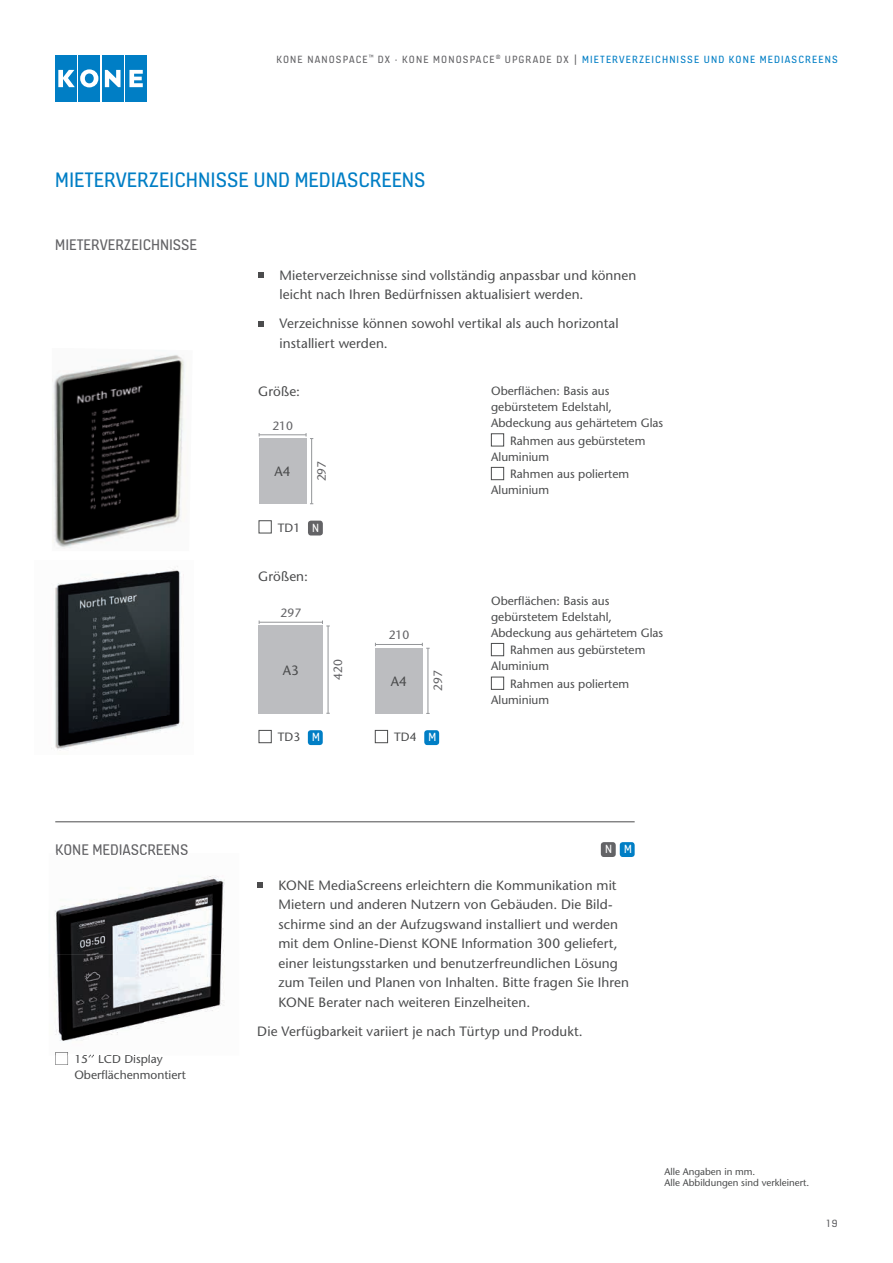
<style>
.page{position:relative;width:893px;height:1263px;background:#fff}
.page>*{position:absolute;margin:0;border:0;box-sizing:border-box;transform-origin:0 0}
.t1{font:22.5px "KONE Information";color:#007ec5}
.t2{font:16.5px "KONE Information";color:#636366}
.t3{font:500 13.5px/19.5px "Stone Sans Std";letter-spacing:.01em;color:#4b4c4d}
.t4{font:12.75px "KONE Information";color:#fff}
.t5{font:500 12px/15.8px "Stone Sans Std";color:#4b4c4d}
.t6{font:500 12px "Stone Sans Std";color:#636366}
.t7{font:11.25px "KONE Information";letter-spacing:.1em;color:#636366}
.t8{font:500 9.75px "Stone Sans Std";color:#4b4c4d}
.s1{color:#007ec5}
.s2{font-family:"KONE Information";font-weight:400;font-size:12.75px;color:#fff}
</style>
<div class="page">
<img style="left:52px;top:354px;width:133px;height:195px">
<img style="left:55px;top:875px;width:170px;height:180px">
<svg style="left:55px;top:1052px;width:13px;height:13px"></svg>
<img style="left:75px;top:1055px;width:75px;height:1px">
<img style="left:56px;top:853px;width:132px;height:2px">
<svg style="left:257px;top:882px;width:6px;height:6px"></svg>
<hr style="left:55px;top:821px;width:580px;height:1px;background:#4b4c4d">
<div style="left:259px;top:520px;width:12px;height:13px;border:1px solid #4b4c4d"></div>
<div style="left:259px;top:438px;width:47px;height:66px;background:#bcbdc0"></div>
<hr style="left:259px;top:434px;width:47px;height:1px;background:#939598">
<hr style="left:311px;top:439px;width:1px;height:65px;background:#939598">
<div style="left:491px;top:433px;width:13px;height:13px;border:1px solid #4b4c4d"></div>
<div style="left:491px;top:467px;width:13px;height:13px;border:1px solid #4b4c4d"></div>
<div style="left:308px;top:730px;width:15px;height:15px;background:#007ec5;border-radius:3px"></div>
<div style="left:259px;top:730px;width:12px;height:13px;border:1px solid #4b4c4d"></div>
<div style="left:259px;top:626px;width:64px;height:88px;background:#bcbdc0"></div>
<hr style="left:259px;top:622px;width:63px;height:1px;background:#939598">
<hr style="left:328px;top:626px;width:1px;height:87px;background:#939598">
<svg style="left:322px;top:620px;width:8px;height:7px"></svg>
<div style="left:424px;top:730px;width:15px;height:15px;background:#007ec5;border-radius:3px"></div>
<div style="left:375px;top:730px;width:13px;height:13px;border:1px solid #4b4c4d"></div>
<div style="left:375px;top:648px;width:48px;height:66px;background:#bcbdc0"></div>
<hr style="left:375px;top:644px;width:47px;height:1px;background:#939598">
<hr style="left:428px;top:648px;width:1px;height:65px;background:#939598">
<svg style="left:422px;top:643px;width:8px;height:6px"></svg>
<div style="left:491px;top:643px;width:13px;height:13px;border:1px solid #4b4c4d"></div>
<div style="left:491px;top:677px;width:13px;height:13px;border:1px solid #4b4c4d"></div>
<img style="left:51px;top:566px;width:133px;height:184px">
<svg style="left:258px;top:273px;width:6px;height:5px"></svg>
<svg style="left:258px;top:321px;width:6px;height:6px"></svg>
<div style="left:601px;top:842px;width:15px;height:15px;background:#636366;border-radius:3px"></div>
<div style="left:620px;top:842px;width:15px;height:15px;background:#007ec5;border-radius:3px"></div>
<div style="left:308px;top:521px;width:15px;height:14px;background:#636366;border-radius:3px"></div>
<div style="left:55px;top:55px;width:22px;height:47px;background:#007ec5"></div>
<div style="left:102px;top:55px;width:21px;height:47px;background:#007ec5"></div>
<svg style="left:105px;top:70px;width:15px;height:17px"></svg>
<div style="left:79px;top:55px;width:21px;height:47px;background:#007ec5"></div>
<svg style="left:58px;top:69px;width:40px;height:18px"></svg>
<div style="left:125px;top:55px;width:22px;height:47px;background:#007ec5"></div>
<svg style="left:129px;top:70px;width:14px;height:17px"></svg>
<p class="t7" style="left:276px;top:51px;width:563px">KONE NANOSPACE<sup>™</sup> DX · KONE MONOSPACE<sup>®</sup> UPGRADE DX | <span class="s1">MIETERVERZEICHNISSE UND KONE MEDIASCREENS</span></p>
<h1 class="t1" style="left:55px;top:165px;width:372px">MIETERVERZEICHNISSE UND MEDIASCREENS</h1>
<p class="t2" style="left:55px;top:234px;width:143px">MIETERVERZEICHNISSE</p>
<p class="t2" style="left:55px;top:838px;width:135px">KONE MEDIASCREENS</p>
<p class="t5" style="left:74px;top:1051px;width:113px">15’’ LCD Display<br>Oberflächenmontiert</p>
<p class="t3" style="left:280px;top:265px;width:358px">Mieterverzeichnisse sind vollständig anpassbar und können leicht nach Ihren Bedürfnissen aktualisiert werden.</p>
<p class="t3" style="left:280px;top:314px;width:341px">Verzeichnisse können sowohl vertikal als auch horizontal installiert werden.</p>
<p class="t3" style="left:258px;top:382px;width:43px">Größe:</p>
<p class="t6" style="left:272px;top:418px;width:22px">210</p>
<p class="t3" style="left:274px;top:462px;width:18px">A4</p>
<p class="t6" style="left:315px;top:481px;width:22px;rotate:-90deg">297</p>
<p class="t5" style="left:278px;top:520px;width:24px">TD1</p>
<p class="t4" style="left:312px;top:519px;width:8px">N</p>
<p class="t3" style="left:258px;top:566px;width:51px">Größen:</p>
<p class="t6" style="left:281px;top:606px;width:22px">297</p>
<p class="t3" style="left:283px;top:660px;width:18px">A3</p>
<p class="t6" style="left:331px;top:680px;width:22px;rotate:-90deg">420</p>
<p class="t5" style="left:278px;top:729px;width:44px">TD3 <span class="s2">M</span></p>
<p class="t6" style="left:389px;top:628px;width:22px">210</p>
<p class="t3" style="left:391px;top:671px;width:18px">A4</p>
<p class="t6" style="left:431px;top:691px;width:22px;rotate:-90deg">297</p>
<p class="t5" style="left:394px;top:729px;width:44px">TD4 <span class="s2">M</span></p>
<p class="t5" style="left:491px;top:383px;width:174px">Oberflächen: Basis aus gebürstetem Edelstahl,<br>Abdeckung aus gehärtetem Glas</p>
<p class="t5" style="left:491px;top:433px;width:156px;text-indent:19px">Rahmen aus gebürstetem<br>Aluminium</p>
<p class="t5" style="left:491px;top:466px;width:140px;text-indent:19px">Rahmen aus poliertem<br>Aluminium</p>
<p class="t5" style="left:491px;top:593px;width:174px">Oberflächen: Basis aus gebürstetem Edelstahl,<br>Abdeckung aus gehärtetem Glas</p>
<p class="t5" style="left:491px;top:642px;width:156px;text-indent:19px">Rahmen aus gebürstetem<br>Aluminium</p>
<p class="t5" style="left:491px;top:676px;width:140px;text-indent:19px">Rahmen aus poliertem<br>Aluminium</p>
<p class="t4" style="left:605px;top:841px;width:28px">N M</p>
<p class="t3" style="left:279px;top:875px;width:352px">KONE MediaScreens erleichtern die Kommunikation mit Mietern und anderen Nutzern von Gebäuden. Die Bild&shy;schirme sind an der Aufzugswand installiert und werden mit dem Online-Dienst KONE Information 300 geliefert, einer leistungsstarken und benutzerfreundlichen Lösung zum Teilen und Planen von Inhalten. Bitte fragen Sie Ihren KONE Berater nach weiteren Einzelheiten.</p>
<p class="t3" style="left:257px;top:1021px;width:327px">Die Verfügbarkeit variiert je nach Türtyp und Produkt.</p>
<p class="t8" style="left:664px;top:1166px;width:92px">Alle Angaben in mm.</p>
<p class="t8" style="left:664px;top:1177px;width:146px">Alle Abbildungen sind verkleinert.</p>
<p class="t7" style="left:826px;top:1216px;width:13px">19</p>
</div>
